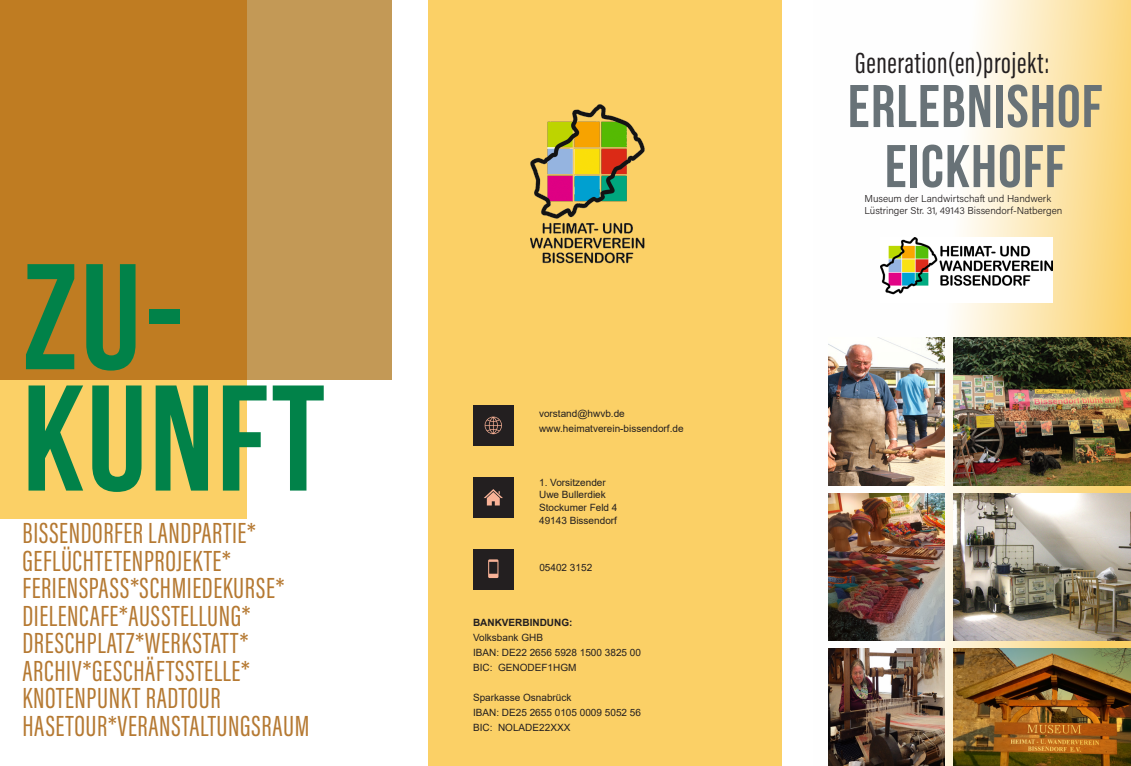
<style>
.page{position:relative;width:1131px;height:766px;background:#fff}
.page>*{position:absolute;margin:0;border:0;box-sizing:border-box;transform-origin:0 0}
.big_title{font:700 150px/121.2px "Bebas Neue";letter-spacing:.02em;color:#018249}
.t1{font:700 60px/60px "Bebas Neue";letter-spacing:.02em;color:#687277;text-align:center}
.t2{font:30px/27.5px "Acumin Pro Extra Cond";letter-spacing:.02em;color:#b57932}
.cover_medium_text{font:30px "Acumin Pro Extra Cond";letter-spacing:.02em;color:#231f20}
.minimal_full_text{font:10px "Arial";color:#231f20}
.left_full_text{font:300 10px "Acumin Pro";color:#231f20}
.minimal_full_text-2{font:700 10px "Arial";color:#231f20}
</style>
<div class="page">
<div style="left:0;top:0;width:391px;height:379px;background:#c39956"></div>
<img style="left:828px;top:0;width:302px;height:765px">
<div style="left:428px;top:0;width:354px;height:765px;background:#fbd066"></div>
<svg style="left:0;top:0;width:247px;height:518px;background:#ce9234"></svg>
<div style="left:473px;top:477px;width:40px;height:41px;background:#231f20"></div>
<svg style="left:484px;top:489px;width:19px;height:16px"></svg>
<div style="left:473px;top:405px;width:40px;height:40px;background:#231f20"></div>
<svg style="left:484px;top:416px;width:18px;height:18px"></svg>
<div style="left:473px;top:549px;width:40px;height:40px;background:#231f20"></div>
<svg style="left:488px;top:559px;width:10px;height:19px"></svg>
<img style="left:530px;top:104px;width:115px;height:160px">
<img style="left:953px;top:493px;width:177px;height:147px">
<img style="left:828px;top:337px;width:116px;height:149px">
<img style="left:879px;top:237px;width:173px;height:66px">
<p class="big_title" style="left:23px;top:255px;width:304px">ZU-<br>KUNFT</p>
<h3 class="t2" style="left:23px;top:519px;width:288px">BISSENDORFER LANDPARTIE*<br>GEFLÜCHTETENPROJEKTE*<br>FERIENSPASS*SCHMIEDEKURSE*<br>DIELENCAFE*AUSSTELLUNG*<br>DRESCHPLATZ*WERKSTATT*<br>ARCHIV*GESCHÄFTSSTELLE*<br>KNOTENPUNKT RADTOUR<br>HASETOUR*VERANSTALTUNGSRAUM</h3>
<p class="minimal_full_text" style="left:539px;top:406px;width:87px">vorstand@hwvb.de</p>
<p class="minimal_full_text" style="left:539px;top:421px;width:146px">www.heimatverein-bissendorf.de</p>
<p class="minimal_full_text" style="left:539px;top:475px;width:68px">1. Vorsitzender</p>
<p class="minimal_full_text" style="left:539px;top:488px;width:68px">Uwe Bullerdiek</p>
<p class="minimal_full_text" style="left:539px;top:500px;width:80px">Stockumer Feld 4</p>
<p class="minimal_full_text" style="left:539px;top:513px;width:79px">49143 Bissendorf</p>
<p class="minimal_full_text" style="left:539px;top:560px;width:54px">05402 3152</p>
<p class="minimal_full_text-2" style="left:473px;top:615px;width:101px">BANKVERBINDUNG:</p>
<p class="minimal_full_text" style="left:473px;top:630px;width:72px">Volksbank GHB</p>
<p class="minimal_full_text" style="left:473px;top:645px;width:169px">IBAN: DE22 2656 5928 1500 3825 00</p>
<p class="minimal_full_text" style="left:473px;top:660px;width:105px">BIC: GENODEF1HGM</p>
<p class="minimal_full_text" style="left:473px;top:690px;width:100px">Sparkasse Osnabrück</p>
<p class="minimal_full_text" style="left:473px;top:705px;width:169px">IBAN: DE25 2655 0105 0009 5052 56</p>
<p class="minimal_full_text" style="left:473px;top:720px;width:99px">BIC: NOLADE22XXX</p>
<p class="cover_medium_text" style="left:855px;top:45px;width:196px">Generation(en)projekt:</p>
<p class="t1" style="left:847px;top:75px;width:256px">ERLEBNISHOF<br>EICKHOFF</p>
<p class="left_full_text" style="left:864px;top:192px;width:188px">Museum der Landwirtschaft und Handwerk</p>
<p class="left_full_text" style="left:864px;top:203px;width:199px">Lüstringer Str. 31, 49143 Bissendorf-Natbergen</p>
</div>
